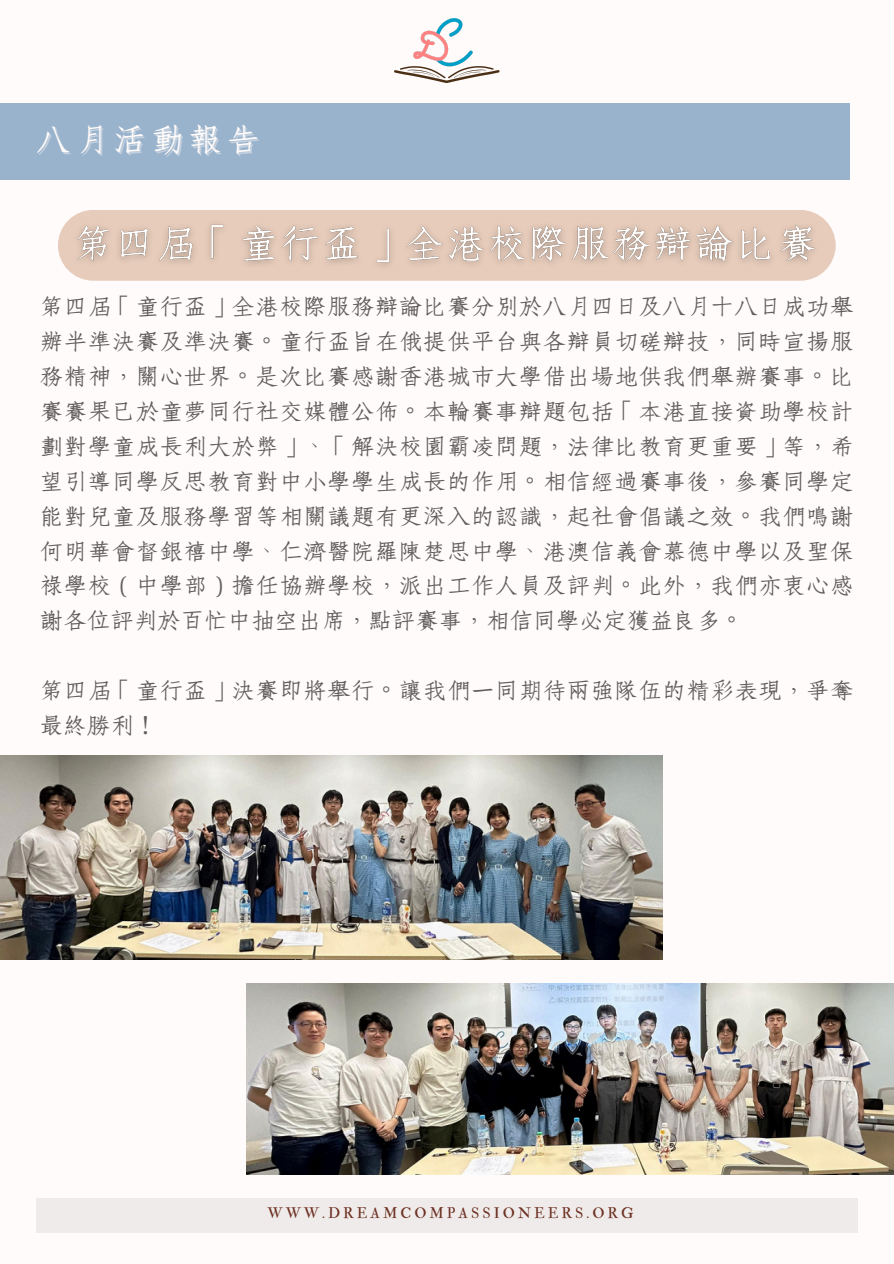
<style>
.page{position:relative;width:894px;height:1264px;background:#fff}
.page>*{position:absolute;margin:0;border:0;box-sizing:border-box;transform-origin:0 0}
.t1{font:36.6px "cw Te X Fang Song";letter-spacing:.115em;color:#fffbfa}
.t2{font:25.5px/34.8px "cw Te X Fang Song";letter-spacing:.02em;color:#625e5d;text-align:justify}
.t3{font:14.85px "IM FELL Double Pica Roman";letter-spacing:.2em;color:#6d3022}
</style>
<div class="page">
<div style="left:0;top:0;width:893px;height:1263px;background:#fffbfa"></div>
<div style="left:36px;top:1197px;width:820px;height:35px;background:#efebea"></div>
<img style="left:394px;top:18px;width:105px;height:65px">
<div style="left:0;top:103px;width:850px;height:76px;background:#9ab3cc"></div>
<div style="left:58px;top:210px;width:777px;height:71px;background:#e7ccbb;border-radius:35px"></div>
<img style="left:66px;top:215px;width:760px;height:61px">
<img style="left:0;top:755px;width:661px;height:204px">
<img style="left:246px;top:983px;width:647px;height:191px">
<h2 class="t1" style="left:37px;top:123px;width:225px">八月活動報告</h2>
<p class="t2" style="left:40px;top:290px;width:815px">第四屆「童行盃」全港校際服務辯論比賽分別於八月四日及八月十八日成功舉辦半準決賽及準決賽。童行盃旨在俄提供平台與各辯員切磋辯技，同時宣揚服務精神，關心世界。是次比賽感謝香港城市大學借出場地供我們舉辦賽事。比賽賽果已於童夢同行社交媒體公佈。本輪賽事辯題包括「本港直接資助學校計劃對學童成長利大於弊」、「解決校園霸凌問題，法律比教育更重要」等，希望引導同學反思教育對中小學學生成長的作用。相信經過賽事後，參賽同學定能對兒童及服務學習等相關議題有更深入的認識，起社會倡議之效。我們鳴謝何明華會督銀禧中學、仁濟醫院羅陳楚思中學、港澳信義會慕德中學以及聖保祿學校（中學部）擔任協辦學校，派出工作人員及評判。此外，我們亦衷心感謝各位評判於百忙中抽空出席，點評賽事，相信同學必定獲益良多。</p>
<h3 class="t2" style="left:40px;top:673px;width:815px">第四屆「童行盃」決賽即將舉行。讓我們一同期待兩強隊伍的精彩表現，爭奪最終勝利！</h3>
<p class="t3" style="left:267px;top:1204px;width:367px">WWW.DREAMCOMPASSIONEERS.ORG</p>
</div>
